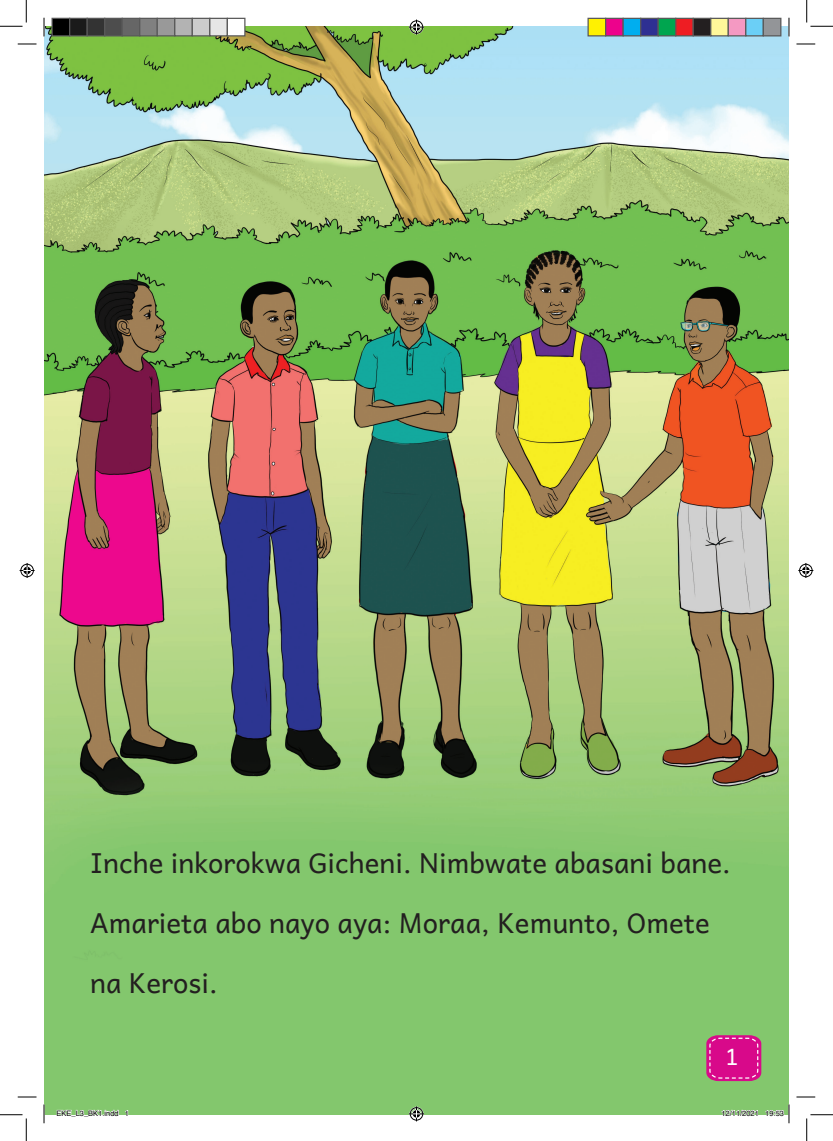
<style>
.page{position:relative;width:833px;height:1141px;background:#fff}
.page>*{position:absolute;margin:0;border:0;box-sizing:border-box;transform-origin:0 0}
.Body_text{font:27.5px/60px "Andika New Basic";color:#231f20}
.Body_text-2{font:22.5px "Andika New Basic";color:#fff}
.t1{font:7.5px "Helvetica";color:#000}
</style>
<div class="page">
<img style="left:44px;top:26px;width:744px;height:1088px">
<svg style="left:706px;top:1035px;width:54px;height:45px"></svg>
<svg style="left:18px;top:43px;width:18px;height:2px"></svg>
<svg style="left:796px;top:43px;width:18px;height:2px"></svg>
<svg style="left:18px;top:1096px;width:18px;height:1px"></svg>
<svg style="left:796px;top:1096px;width:18px;height:1px"></svg>
<svg style="left:43px;top:18px;width:2px;height:18px"></svg>
<svg style="left:43px;top:1104px;width:2px;height:19px"></svg>
<svg style="left:787px;top:18px;width:2px;height:18px"></svg>
<svg style="left:0;top:0;width:27px;height:27px"></svg>
<svg style="left:0;top:1114px;width:27px;height:26px"></svg>
<svg style="left:806px;top:0;width:26px;height:27px"></svg>
<svg style="left:806px;top:1114px;width:26px;height:26px"></svg>
<svg style="left:409px;top:20px;width:15px;height:15px"></svg>
<svg style="left:409px;top:1106px;width:15px;height:15px"></svg>
<svg style="left:20px;top:563px;width:15px;height:15px"></svg>
<svg style="left:798px;top:563px;width:14px;height:15px"></svg>
<div style="left:52px;top:18px;width:18px;height:18px;background:#000"></div>
<div style="left:51px;top:18px;width:19px;height:18px;border:1px solid #595959"></div>
<div style="left:70px;top:18px;width:17px;height:18px;background:#1a1a1a"></div>
<div style="left:69px;top:18px;width:19px;height:18px;border:1px solid #595959"></div>
<div style="left:87px;top:18px;width:18px;height:18px;background:#333"></div>
<div style="left:86px;top:18px;width:19px;height:18px;border:1px solid #595959"></div>
<div style="left:105px;top:18px;width:17px;height:18px;background:#4d4d4d"></div>
<div style="left:104px;top:18px;width:19px;height:18px;border:1px solid #595959"></div>
<div style="left:122px;top:18px;width:18px;height:18px;background:#666"></div>
<div style="left:121px;top:18px;width:19px;height:18px;border:1px solid #595959"></div>
<div style="left:140px;top:18px;width:17px;height:18px;background:#808080"></div>
<div style="left:139px;top:18px;width:19px;height:18px;border:1px solid #595959"></div>
<div style="left:157px;top:18px;width:18px;height:18px;background:#999"></div>
<div style="left:156px;top:18px;width:19px;height:18px;border:1px solid #595959"></div>
<div style="left:175px;top:18px;width:17px;height:18px;background:#b3b3b3"></div>
<div style="left:174px;top:18px;width:19px;height:18px;border:1px solid #595959"></div>
<div style="left:192px;top:18px;width:18px;height:18px;background:#ccc"></div>
<div style="left:191px;top:18px;width:19px;height:18px;border:1px solid #595959"></div>
<div style="left:210px;top:18px;width:17px;height:18px;background:#e6e6e6"></div>
<div style="left:209px;top:18px;width:19px;height:18px;border:1px solid #595959"></div>
<div style="left:227px;top:18px;width:18px;height:18px;background:#fff"></div>
<div style="left:226px;top:18px;width:19px;height:18px;border:1px solid #595959"></div>
<div style="left:587px;top:18px;width:18px;height:18px;background:#fff101"></div>
<div style="left:587px;top:18px;width:19px;height:18px;border:1px solid #595959"></div>
<div style="left:605px;top:18px;width:17px;height:18px;background:#ed028c"></div>
<div style="left:604px;top:18px;width:19px;height:18px;border:1px solid #595959"></div>
<div style="left:622px;top:18px;width:18px;height:18px;background:#00aeef"></div>
<div style="left:622px;top:18px;width:19px;height:18px;border:1px solid #595959"></div>
<div style="left:640px;top:18px;width:17px;height:18px;background:#2e3092"></div>
<div style="left:639px;top:18px;width:19px;height:18px;border:1px solid #595959"></div>
<div style="left:657px;top:18px;width:18px;height:18px;background:#00a54f"></div>
<div style="left:657px;top:18px;width:19px;height:18px;border:1px solid #595959"></div>
<div style="left:675px;top:18px;width:17px;height:18px;background:#ee1d23"></div>
<div style="left:674px;top:18px;width:19px;height:18px;border:1px solid #595959"></div>
<div style="left:692px;top:18px;width:18px;height:18px;background:#231f20"></div>
<div style="left:692px;top:18px;width:19px;height:18px;border:1px solid #595959"></div>
<div style="left:710px;top:18px;width:17px;height:18px;background:#fff79a"></div>
<div style="left:709px;top:18px;width:19px;height:18px;border:1px solid #595959"></div>
<div style="left:727px;top:18px;width:18px;height:18px;background:#f499c2"></div>
<div style="left:727px;top:18px;width:19px;height:18px;border:1px solid #595959"></div>
<div style="left:745px;top:18px;width:17px;height:18px;background:#6bcff6"></div>
<div style="left:744px;top:18px;width:19px;height:18px;border:1px solid #595959"></div>
<div style="left:762px;top:18px;width:18px;height:18px;background:#939598"></div>
<div style="left:762px;top:18px;width:19px;height:18px;border:1px solid #595959"></div>
<svg style="left:57px;top:1109px;width:62px;height:6px"></svg>
<svg style="left:125px;top:1109px;width:3px;height:6px"></svg>
<svg style="left:721px;top:1109px;width:36px;height:6px"></svg>
<svg style="left:765px;top:1104px;width:24px;height:19px"></svg>
<p class="Body_text" style="left:90px;top:828px;width:641px">Inche inkorokwa Gicheni. Nimbwate abasani bane.<br>Amarieta abo nayo aya: Moraa, Kemunto, Omete na Kerosi.</p>
<p class="Body_text-2" style="left:725px;top:1035px;width:15px">1</p>
<p class="t1" style="left:56px;top:1107px;width:74px">EKE_L3_BK1.indd 1</p>
<p class="t1" style="left:721px;top:1107px;width:64px">12/11/2021 19:53</p>
</div>
